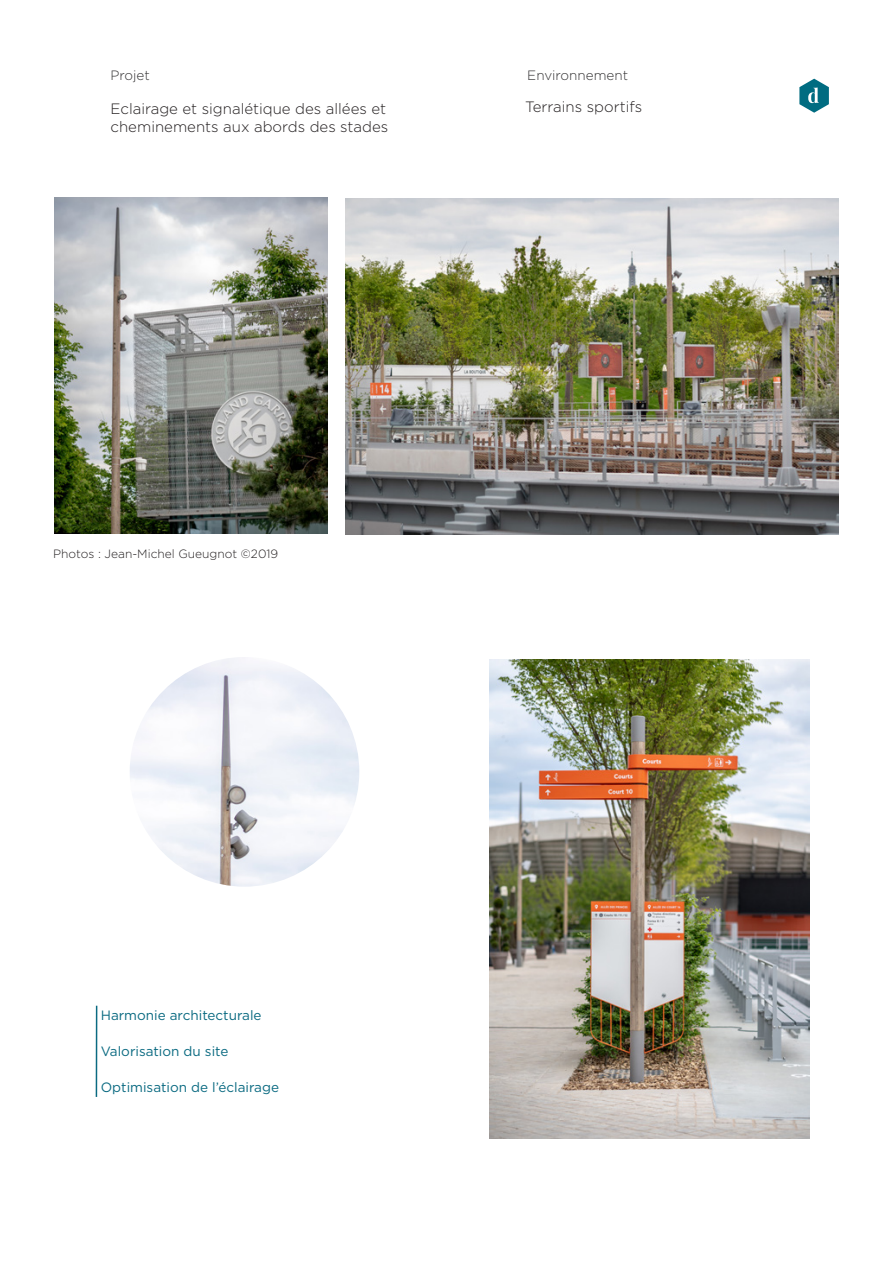
<style>
.page{position:relative;width:893px;height:1263px;background:#fff}
.page>*{position:absolute;margin:0;border:0;box-sizing:border-box;transform-origin:0 0}
.t1{font:300 15px/18px "Gotham";color:#231f20}
.t2{font:13.5px "Gotham";color:#0a6a81}
.t3{font:300 13.5px "Gotham";color:#333233}
.t4{font:300 12px "Gotham";color:#231f20}
</style>
<div class="page">
<svg style="left:799px;top:79px;width:30px;height:34px"></svg>
<img style="left:54px;top:198px;width:273px;height:336px">
<img style="left:346px;top:199px;width:493px;height:336px">
<hr style="left:96px;top:1006px;width:1px;height:91px;background:#0a6a81">
<img style="left:130px;top:657px;width:229px;height:230px;border-radius:115px">
<img style="left:489px;top:659px;width:320px;height:480px">
<p class="t3" style="left:111px;top:67px;width:41px">Projet</p>
<p class="t1" style="left:111px;top:99px;width:279px">Eclairage et signalétique des allées et cheminements aux abords des stades</p>
<p class="t3" style="left:527px;top:67px;width:102px">Environnement</p>
<p class="t1" style="left:525px;top:97px;width:119px">Terrains sportifs</p>
<p class="t4" style="left:53px;top:546px;width:227px">Photos : Jean-Michel Gueugnot ©2019</p>
<p class="t2" style="left:101px;top:1006px;width:162px">Harmonie architecturale</p>
<p class="t2" style="left:101px;top:1042px;width:129px">Valorisation du site</p>
<p class="t2" style="left:101px;top:1078px;width:180px">Optimisation de l’éclairage</p>
</div>
